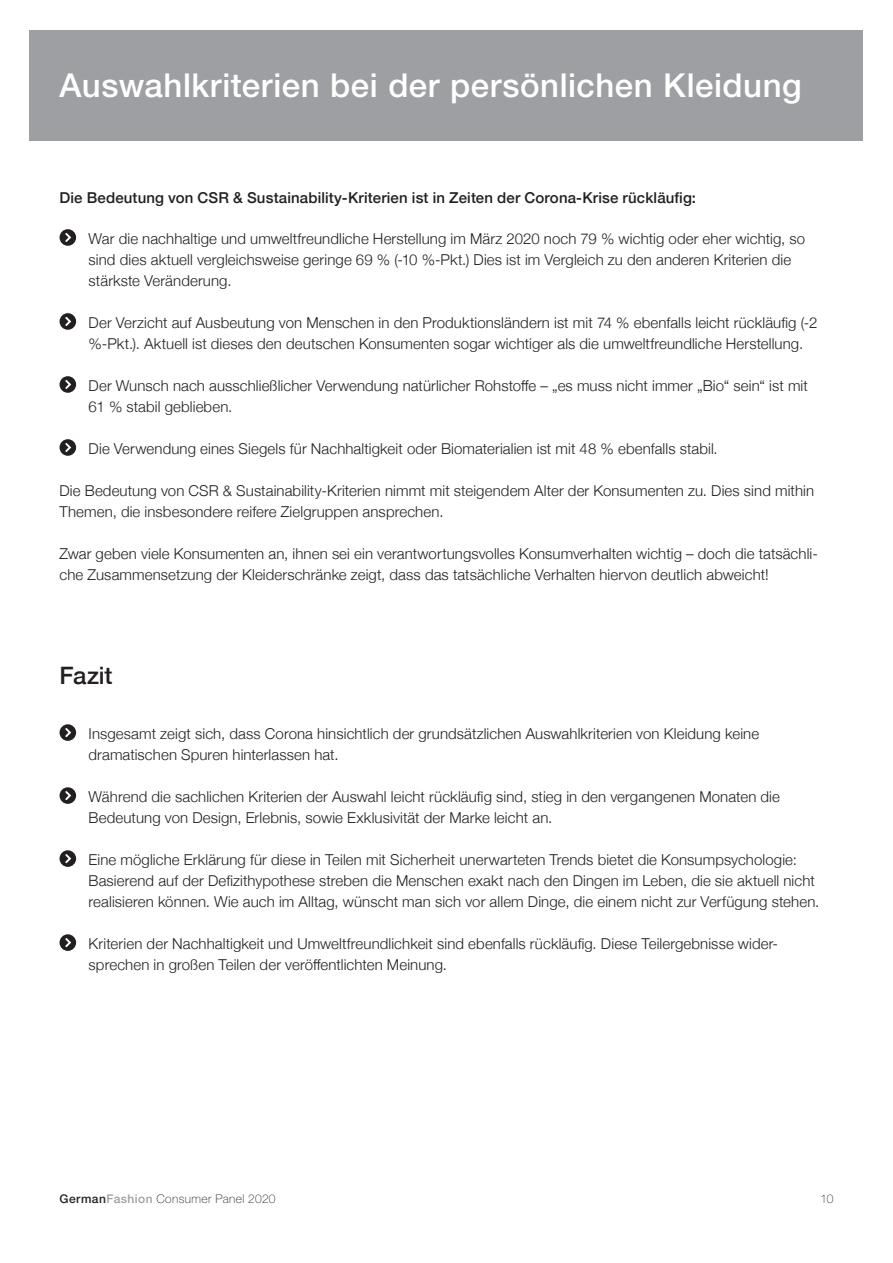
<style>
.page{position:relative;width:893px;height:1263px;background:#fff}
.page>*{position:absolute;margin:0;border:0;box-sizing:border-box;transform-origin:0 0}
.t1{font:500 33px "Helvetica Neue LT";letter-spacing:.015em;color:#fff}
.t2{font:500 24px "Helvetica Neue";letter-spacing:-.005em;color:#231f20}
.t3{font:300 15px/21px "Helvetica Neue";letter-spacing:.01em;color:#231f20}
.t4{font:500 15px "Helvetica Neue";letter-spacing:.01em;color:#231f20}
.t5{font:100 12px "Helvetica Neue LT";letter-spacing:.03em;color:#231f20}
.s1{font-weight:500}
.s2{font-weight:500;color:#9d9fa2}
</style>
<div class="page">
<div style="left:30px;top:30px;width:833px;height:110px;background:#9d9fa2"></div>
<svg style="left:60px;top:229px;width:16px;height:17px"></svg>
<svg style="left:60px;top:313px;width:16px;height:17px"></svg>
<svg style="left:60px;top:376px;width:16px;height:17px"></svg>
<svg style="left:60px;top:439px;width:16px;height:17px"></svg>
<svg style="left:60px;top:724px;width:16px;height:17px"></svg>
<svg style="left:60px;top:787px;width:16px;height:17px"></svg>
<svg style="left:60px;top:850px;width:16px;height:17px"></svg>
<svg style="left:60px;top:934px;width:16px;height:17px"></svg>
<h1 class="t1" style="left:60px;top:65px;width:744px">Auswahlkriterien bei der persönlichen Kleidung</h1>
<p class="t4" style="left:60px;top:186px;width:638px">Die Bedeutung von CSR &amp; Sustainability-Kriterien ist in Zeiten der Corona-Krise rückläufig:</p>
<p class="t3" style="left:89px;top:227px;width:718px">War die nachhaltige und umweltfreundliche Herstellung im März 2020 noch 79 % wichtig oder eher wichtig, so sind dies aktuell vergleichsweise geringe 69 % (-10 %-Pkt.) Dies ist im Vergleich zu den anderen Kriterien die stärkste Veränderung.</p>
<p class="t3" style="left:89px;top:311px;width:730px">Der Verzicht auf Ausbeutung von Menschen in den Produktionsländern ist mit 74 % ebenfalls leicht rückläufig (-2 %-Pkt.). Aktuell ist dieses den deutschen Konsumenten sogar wichtiger als die umweltfreundliche Herstellung.</p>
<p class="t3" style="left:89px;top:374px;width:721px">Der Wunsch nach ausschließlicher Verwendung natürlicher Rohstoffe – „es muss nicht immer „Bio“ sein“ ist mit<br>61 % stabil geblieben.</p>
<p class="t3" style="left:89px;top:437px;width:631px">Die Verwendung eines Siegels für Nachhaltigkeit oder Biomaterialien ist mit 48 % ebenfalls stabil.</p>
<p class="t3" style="left:60px;top:479px;width:756px">Die Bedeutung von CSR &amp; Sustainability-Kriterien nimmt mit steigendem Alter der Konsumenten zu. Dies sind mithin<br>Themen, die insbesondere reifere Zielgruppen ansprechen.</p>
<p class="t3" style="left:60px;top:542px;width:760px">Zwar geben viele Konsumenten an, ihnen sei ein verantwortungsvolles Konsumverhalten wichtig – doch die tatsächli&shy;che Zusammensetzung der Kleiderschränke zeigt, dass das tatsächliche Verhalten hiervon deutlich abweicht!</p>
<h2 class="t2" style="left:60px;top:656px;width:55px">Fazit</h2>
<p class="t3" style="left:89px;top:722px;width:672px">Insgesamt zeigt sich, dass Corona hinsichtlich der grundsätzlichen Auswahlkriterien von Kleidung keine dramatischen Spuren hinterlassen hat.</p>
<p class="t3" style="left:89px;top:785px;width:693px">Während die sachlichen Kriterien der Auswahl leicht rückläufig sind, stieg in den vergangenen Monaten die<br>Bedeutung von Design, Erlebnis, sowie Exklusivität der Marke leicht an.</p>
<p class="t3" style="left:89px;top:848px;width:732px">Eine mögliche Erklärung für diese in Teilen mit Sicherheit unerwarteten Trends bietet die Konsumpsychologie:<br>Basierend auf der Defizithypothese streben die Menschen exakt nach den Dingen im Leben, die sie aktuell nicht realisieren können. Wie auch im Alltag, wünscht man sich vor allem Dinge, die einem nicht zur Verfügung stehen.</p>
<p class="t3" style="left:89px;top:932px;width:689px">Kriterien der Nachhaltigkeit und Umweltfreundlichkeit sind ebenfalls rückläufig. Diese Teilergebnisse wider&shy;sprechen in großen Teilen der veröffentlichten Meinung.</p>
<p class="t5" style="left:60px;top:1192px;width:218px"><span class="s1">German</span><span class="s2">Fashion</span> Consumer Panel 2020</p>
<p class="t5" style="left:820px;top:1192px;width:14px">10</p>
</div>
